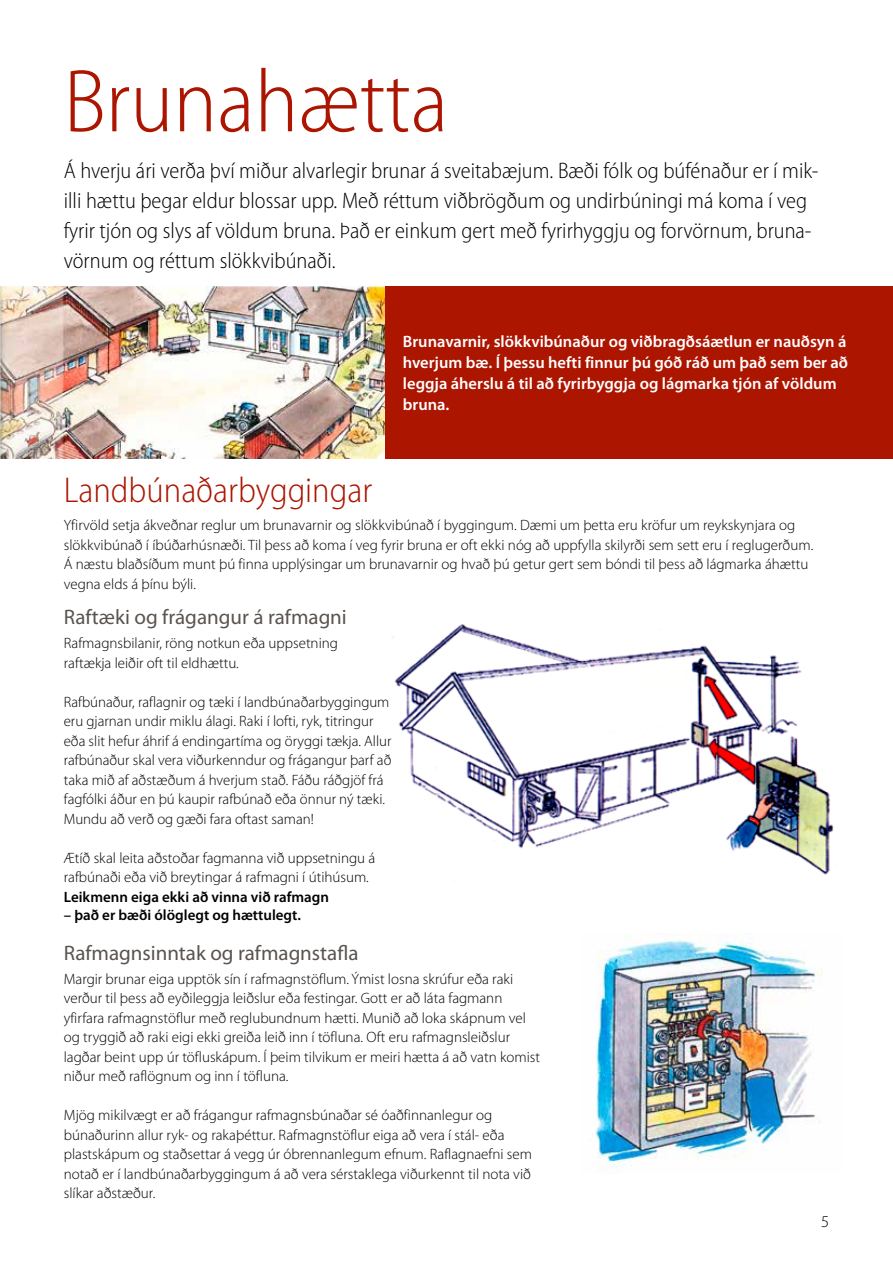
<style>
.page{position:relative;width:893px;height:1263px;background:#fff}
.page>*{position:absolute;margin:0;border:0;box-sizing:border-box;transform-origin:0 0}
.t1{font:300 semi-condensed 90px "Myriad Pro";color:#ac1500}
.t2{font:300 semi-condensed 36px "Myriad Pro";color:#ac1500}
.t3{font:300 semi-condensed 22.5px/30px "Myriad Pro";color:#000}
.t4{font:21px "Myriad Pro";color:#5a534f}
.t5{font:600 16.5px/21px "Myriad Pro";color:#fff}
.t6{font:300 16.5px "Myriad Pro";color:#000}
.t7{font:300 15px/19.5px "Myriad Pro";color:#000}
.t8{font:600 15px "Myriad Pro";color:#000}
</style>
<div class="page">
<img style="left:392px;top:624px;width:444px;height:251px">
<img style="left:595px;top:934px;width:228px;height:233px">
<img style="left:0;top:286px;width:386px;height:172px">
<div style="left:386px;top:286px;width:507px;height:172px;background:#ac1500"></div>
<h1 class="t1" style="left:64px;top:53px;width:386px">Brunahætta</h1>
<p class="t3" style="left:64px;top:156px;width:756px">Á hverju ári verða því miður alvarlegir brunar á sveitabæjum. Bæði fólk og búfénaður er í mik&shy;illi hættu þegar eldur blossar upp. Með réttum viðbrögðum og undirbúningi má koma í veg fyrir tjón og slys af völdum bruna. Það er einkum gert með fyrirhyggju og forvörnum, bruna&shy;vörnum og réttum slökkvibúnaði.</p>
<p class="t5" style="left:403px;top:330px;width:447px">Brunavarnir, slökkvibúnaður og viðbragðsáætlun er nauðsyn á hverjum bæ. Í þessu hefti finnur þú góð ráð um það sem ber að leggja áherslu á til að fyrirbyggja og lágmarka tjón af völdum bruna.</p>
<h2 class="t2" style="left:64px;top:471px;width:310px">Landbúnaðarbyggingar</h2>
<p class="t7" style="left:64px;top:515px;width:751px">Yfirvöld setja ákveðnar reglur um brunavarnir og slökkvibúnað í byggingum. Dæmi um þetta eru kröfur um reykskynjara og slökkvibúnað í íbúðarhúsnæði. Til þess að koma í veg fyrir bruna er oft ekki nóg að uppfylla skilyrði sem sett eru í reglugerðum.<br>Á næstu blaðsíðum munt þú finna upplýsingar um brunavarnir og hvað þú getur gert sem bóndi til þess að lágmarka áhættu vegna elds á þínu býli.</p>
<h3 class="t4" style="left:64px;top:604px;width:285px">Raftæki og frágangur á rafmagni</h3>
<p class="t7" style="left:64px;top:634px;width:276px">Rafmagnsbilanir, röng notkun eða uppsetning raftækja leiðir oft til eldhættu.</p>
<p class="t7" style="left:64px;top:692px;width:329px">Rafbúnaður, raflagnir og tæki í landbúnaðarbyggingum eru gjarnan undir miklu álagi. Raki í lofti, ryk, titringur eða slit hefur áhrif á endingartíma og öryggi tækja. Allur rafbúnaður skal vera viðurkenndur og frágangur þarf að taka mið af aðstæðum á hverjum stað. Fáðu ráðgjöf frá fagfólki áður en þú kaupir rafbúnað eða önnur ný tæki.<br>Mundu að verð og gæði fara oftast saman!</p>
<p class="t7" style="left:64px;top:848px;width:313px">Ætíð skal leita aðstoðar fagmanna við uppsetningu á rafbúnaði eða við breytingar á rafmagni í útihúsum.</p>
<p class="t8" style="left:64px;top:887px;width:267px">Leikmenn eiga ekki að vinna við rafmagn</p>
<p class="t8" style="left:64px;top:905px;width:239px">– það er bæði ólöglegt og hættulegt.</p>
<h3 class="t4" style="left:64px;top:940px;width:296px">Rafmagnsinntak og rafmagnstafla</h3>
<p class="t7" style="left:64px;top:969px;width:478px">Margir brunar eiga upptök sín í rafmagnstöflum. Ýmist losna skrúfur eða raki verður til þess að eyðileggja leiðslur eða festingar. Gott er að láta fagmann yfirfara rafmagnstöflur með reglubundnum hætti. Munið að loka skápnum vel og tryggið að raki eigi ekki greiða leið inn í töfluna. Oft eru rafmagnsleiðslur lagðar beint upp úr töfluskápum. Í þeim tilvikum er meiri hætta á að vatn komist niður með raflögnum og inn í töfluna.</p>
<p class="t7" style="left:64px;top:1106px;width:470px">Mjög mikilvægt er að frágangur rafmagnsbúnaðar sé óaðfinnanlegur og búnaðurinn allur ryk- og rakaþéttur. Rafmagnstöflur eiga að vera í stál- eða plastskápum og staðsettar á vegg úr óbrennanlegum efnum. Raflagnaefni sem notað er í landbúnaðarbyggingum á að vera sérstaklega viðurkennt til nota við slíkar aðstæður.</p>
<p class="t6" style="left:821px;top:1212px;width:10px">5</p>
</div>
